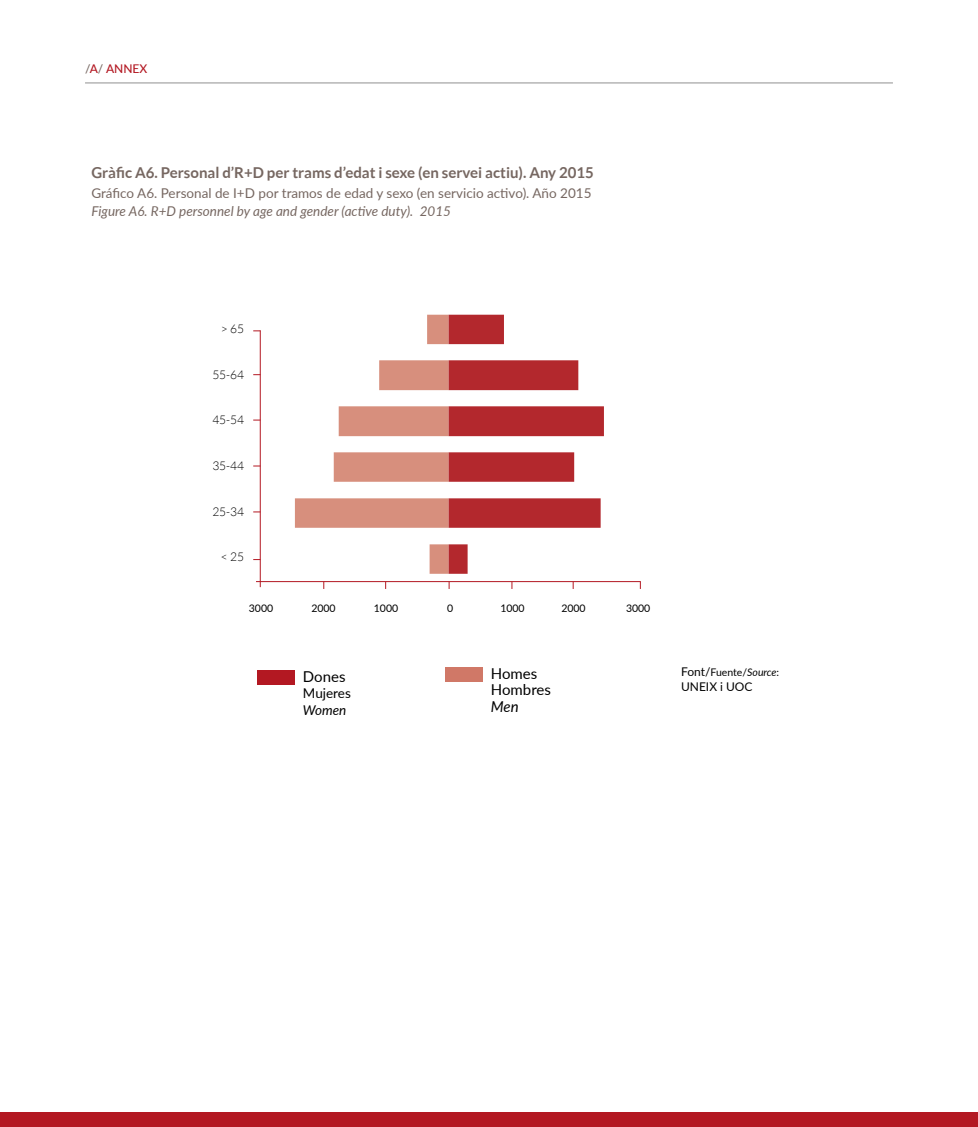
<style>
.page{position:relative;width:978px;height:1127px;background:#fff}
.page>*{position:absolute;margin:0;border:0;box-sizing:border-box;transform-origin:0 0}
.t1{font:700 15px "Lato";color:#766761}
.t2{font:15px/16.5px "Lato";color:#000}
.t3{font:italic 15px "Lato";color:#000}
.t4{font:13.5px "Lato";color:#766761}
.t5{font:italic 13.5px "Lato";color:#766761}
.t6{font:13.5px "Lato";color:#000}
.t7{font:italic 13.5px "Lato";color:#000}
.t8{font:300 12px "Lato";color:#000}
.t9{font:12px "Lato";color:#000}
.t10{font:500 12px "Lato";color:#b31822}
.t11{font:10.5px "Lato";color:#000}
.s1{color:#766761}
.s2{font-size:12px}
.s3{font-style:italic}
</style>
<div class="page">
<hr style="left:85px;top:82px;width:808px;height:1px;background:#9d9d9c">
<div style="left:0;top:1112px;width:978px;height:15px;background:#b31822"></div>
<svg style="left:295px;top:315px;width:309px;height:259px"></svg>
<hr style="left:256px;top:581px;width:385px;height:1px;background:#b31822">
<hr style="left:260px;top:330px;width:1px;height:257px;background:#b31822">
<div style="left:257px;top:670px;width:37px;height:15px;background:#b31822"></div>
<div style="left:446px;top:667px;width:37px;height:15px;background:#d07867"></div>
<p class="t10" style="left:85px;top:60px;width:64px"><span class="s1">/</span>A<span class="s1">/</span> ANNEX</p>
<p class="t1" style="left:91px;top:164px;width:504px">Gràfic A6. Personal d’R+D per trams d’edat i sexe (en servei actiu). Any 2015</p>
<p class="t4" style="left:91px;top:183px;width:502px">Gráfico A6. Personal de I+D por tramos de edad y sexo (en servicio activo). Año 2015</p>
<p class="t5" style="left:91px;top:202px;width:361px">Figure A6. R+D personnel by age and gender (active duty). 2015</p>
<p class="t8" style="left:221px;top:322px;width:25px">&gt; 65</p>
<p class="t8" style="left:212px;top:368px;width:33px">55-64</p>
<p class="t8" style="left:212px;top:414px;width:33px">45-54</p>
<p class="t8" style="left:212px;top:459px;width:33px">35-44</p>
<p class="t8" style="left:212px;top:505px;width:33px">25-34</p>
<p class="t8" style="left:221px;top:550px;width:25px">&lt; 25</p>
<p class="t11" style="left:249px;top:600px;width:26px">3000</p>
<p class="t11" style="left:311px;top:600px;width:26px">2000</p>
<p class="t11" style="left:374px;top:600px;width:26px">1000</p>
<p class="t11" style="left:447px;top:600px;width:8px">0</p>
<p class="t11" style="left:500px;top:600px;width:26px">1000</p>
<p class="t11" style="left:561px;top:600px;width:26px">2000</p>
<p class="t11" style="left:626px;top:600px;width:26px">3000</p>
<p class="t2" style="left:303px;top:667px;width:44px">Dones</p>
<p class="t6" style="left:303px;top:684px;width:49px">Mujeres</p>
<p class="t7" style="left:303px;top:700px;width:45px">Women</p>
<p class="t2" style="left:491px;top:664px;width:62px">Homes<br>Hombres</p>
<p class="t3" style="left:491px;top:695px;width:29px">Men</p>
<p class="t11" style="left:681px;top:665px;width:100px"><span class="s2">Font/</span>Fuente/<span class="s3">Source</span>:</p>
<p class="t9" style="left:681px;top:678px;width:73px">UNEIX i UOC</p>
</div>
